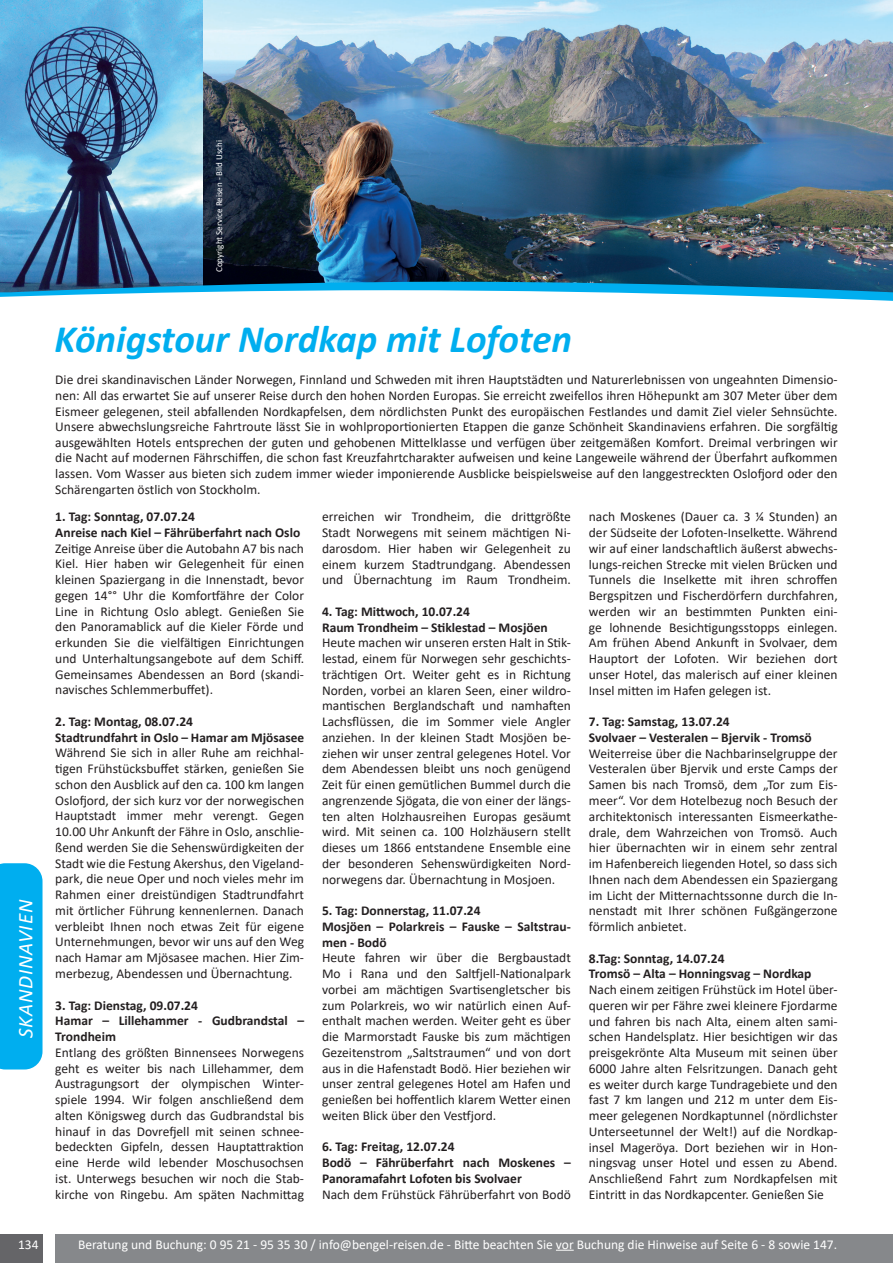
<style>
.page{position:relative;width:893px;height:1263px;background:#fff}
.page>*{position:absolute;margin:0;border:0;box-sizing:border-box;transform-origin:0 0}
.t1{font:italic 700 39px "Calibri";color:#00aeef}
.t2{font:italic 21px "Calibri";letter-spacing:.04em;color:#fff}
.t3{font:13.5px/15.8px "Calibri";color:#231f20;text-align:justify}
.t4{font:700 13.5px/15.8px "Calibri";color:#231f20}
.t5{font:13.5px "Calibri";color:#fff}
.t6{font:700 13.35px "Calibri";color:#231f20}
.t7{font:9px "Calibri";color:#fff}
</style>
<div class="page">
<img style="left:203px;top:0;width:690px;height:282px">
<img style="left:0;top:0;width:203px;height:282px">
<div style="left:55px;top:1234px;width:838px;height:29px;background:#86888b"></div>
<div style="left:0;top:1234px;width:43px;height:29px;background:#656568"></div>
<div style="left:0;top:863px;width:43px;height:206px;background:#00aeef"></div>
<svg style="left:556px;top:1250px;width:18px;height:1px"></svg>
<p class="t7" style="left:213px;top:272px;width:134px;rotate:-90deg">Copyright Service Reisen - Bild Uschi</p>
<h2 class="t2" style="left:11px;top:1038px;width:140px;rotate:-90deg">SKANDINAVIEN</h2>
<p class="t5" style="left:18px;top:1235px;width:22px">134</p>
<h1 class="t1" style="left:55px;top:312px;width:519px">Königstour Nordkap mit Lofoten</h1>
<p class="t3" style="left:55px;top:372px;width:784px">Die drei skandinavischen Länder Norwegen, Finnland und Schweden mit ihren Hauptstädten und Naturerlebnissen von ungeahnten Dimensio&shy;nen: All das erwartet Sie auf unserer Reise durch den hohen Norden Europas. Sie erreicht zweifellos ihren Höhepunkt am 307 Meter über dem Eismeer gelegenen, steil abfallenden Nordkapfelsen, dem nördlichsten Punkt des europäischen Festlandes und damit Ziel vieler Sehnsüchte.<br>Unsere abwechslungsreiche Fahrtroute lässt Sie in wohlproportionierten Etappen die ganze Schönheit Skandinaviens erfahren. Die sorgfältig ausgewählten Hotels entsprechen der guten und gehobenen Mittelklasse und verfügen über zeitgemäßen Komfort. Dreimal verbringen wir die Nacht auf modernen Fährschiffen, die schon fast Kreuzfahrtcharakter aufweisen und keine Langeweile während der Überfahrt aufkommen lassen. Vom Wasser aus bieten sich zudem immer wieder imponierende Ausblicke beispielsweise auf den langgestreckten Oslofjord oder den Schärengarten östlich von Stockholm.</p>
<p class="t4" style="left:55px;top:509px;width:246px">1. Tag: Sonntag, 07.07.24<br>Anreise nach Kiel – Fährüberfahrt nach Oslo</p>
<p class="t3" style="left:55px;top:540px;width:250px">Zeitige Anreise über die Autobahn A7 bis nach Kiel. Hier haben wir Gelegenheit für einen kleinen Spaziergang in die Innenstadt, bevor gegen 14°° Uhr die Komfortfähre der Color Line in Richtung Oslo ablegt. Genießen Sie den Panoramablick auf die Kieler Förde und erkunden Sie die vielfältigen Einrichtungen und Unterhaltungsangebote auf dem Schiff.<br>Gemeinsames Abendessen an Bord (skandi&shy;navisches Schlemmerbuffet).</p>
<p class="t4" style="left:55px;top:713px;width:139px">2. Tag: Montag, 08.07.24</p>
<p class="t6" style="left:55px;top:728px;width:250px">Stadtrundfahrt in Oslo – Hamar am Mjösasee</p>
<p class="t3" style="left:55px;top:745px;width:250px">Während Sie sich in aller Ruhe am reichhal&shy;tigen Frühstücksbuffet stärken, genießen Sie schon den Ausblick auf den ca. 100 km langen Oslofjord, der sich kurz vor der norwegischen Hauptstadt immer mehr verengt. Gegen 10.00 Uhr Ankunft der Fähre in Oslo, anschlie&shy;ßend werden Sie die Sehenswürdigkeiten der Stadt wie die Festung Akershus, den Vigeland&shy;park, die neue Oper und noch vieles mehr im Rahmen einer dreistündigen Stadtrundfahrt mit örtlicher Führung kennenlernen. Danach verbleibt Ihnen noch etwas Zeit für eigene Unternehmungen, bevor wir uns auf den Weg nach Hamar am Mjösasee machen. Hier Zim&shy;merbezug, Abendessen und Übernachtung.</p>
<p class="t4" style="left:55px;top:997px;width:250px">3. Tag: Dienstag, 09.07.24<br>Hamar – Lillehammer - Gudbrandstal –<br>Trondheim</p>
<p class="t3" style="left:55px;top:1044px;width:250px">Entlang des größten Binnensees Norwegens geht es weiter bis nach Lillehammer, dem Austragungsort der olympischen Winter&shy;spiele 1994. Wir folgen anschließend dem alten Königsweg durch das Gudbrandstal bis hinauf in das Dovrefjell mit seinen schnee&shy;bedeckten Gipfeln, dessen Hauptattraktion eine Herde wild lebender Moschusochsen ist. Unterwegs besuchen wir noch die Stab&shy;kirche von Ringebu. Am späten Nachmittag</p>
<p class="t3" style="left:322px;top:508px;width:250px">erreichen wir Trondheim, die drittgrößte Stadt Norwegens mit seinem mächtigen Ni&shy;darosdom. Hier haben wir Gelegenheit zu einem kurzem Stadtrundgang. Abendessen und Übernachtung im Raum Trondheim.</p>
<p class="t4" style="left:322px;top:603px;width:227px">4. Tag: Mittwoch, 10.07.24<br>Raum Trondheim – Stiklestad – Mosjöen</p>
<p class="t3" style="left:322px;top:635px;width:250px">Heute machen wir unseren ersten Halt in Stik&shy;lestad, einem für Norwegen sehr geschichts&shy;trächtigen Ort. Weiter geht es in Richtung Norden, vorbei an klaren Seen, einer wildro&shy;mantischen Berglandschaft und namhaften Lachsflüssen, die im Sommer viele Angler anziehen. In der kleinen Stadt Mosjöen be&shy;ziehen wir unser zentral gelegenes Hotel. Vor dem Abendessen bleibt uns noch genügend Zeit für einen gemütlichen Bummel durch die angrenzende Sjögata, die von einer der längs&shy;ten alten Holzhausreihen Europas gesäumt wird. Mit seinen ca. 100 Holzhäusern stellt dieses um 1866 entstandene Ensemble eine der besonderen Sehenswürdigkeiten Nord&shy;norwegens dar. Übernachtung in Mosjoen.</p>
<p class="t4" style="left:322px;top:902px;width:250px">5. Tag: Donnerstag, 11.07.24<br>Mosjöen – Polarkreis – Fauske – Saltstrau&shy;men - Bodö</p>
<p class="t3" style="left:322px;top:950px;width:250px">Heute fahren wir über die Bergbaustadt Mo i Rana und den Saltfjell-Nationalpark vorbei am mächtigen Svartisengletscher bis zum Polarkreis, wo wir natürlich einen Auf&shy;enthalt machen werden. Weiter geht es über die Marmorstadt Fauske bis zum mächtigen Gezeitenstrom „Saltstraumen“ und von dort aus in die Hafenstadt Bodö. Hier beziehen wir unser zentral gelegenes Hotel am Hafen und genießen bei hoffentlich klarem Wetter einen weiten Blick über den Vestfjord.</p>
<p class="t4" style="left:322px;top:1139px;width:250px">6. Tag: Freitag, 12.07.24<br>Bodö – Fährüberfahrt nach Moskenes –<br>Panoramafahrt Lofoten bis Svolvaer</p>
<p class="t3" style="left:322px;top:1186px;width:250px">Nach dem Frühstück Fährüberfahrt von Bodö</p>
<p class="t3" style="left:589px;top:509px;width:250px">nach Moskenes (Dauer ca. 3 ¼ Stunden) an der Südseite der Lofoten-Inselkette. Während wir auf einer landschaftlich äußerst abwechs&shy;lungs-reichen Strecke mit vielen Brücken und Tunnels die Inselkette mit ihren schroffen Bergspitzen und Fischerdörfern durchfahren, werden wir an bestimmten Punkten eini&shy;ge lohnende Besichtigungsstopps einlegen.<br>Am frühen Abend Ankunft in Svolvaer, dem Hauptort der Lofoten. Wir beziehen dort unser Hotel, das malerisch auf einer kleinen Insel mitten im Hafen gelegen ist.</p>
<p class="t4" style="left:589px;top:714px;width:224px">7. Tag: Samstag, 13.07.24<br>Svolvaer – Vesteralen – Bjervik - Tromsö</p>
<p class="t3" style="left:589px;top:745px;width:250px">Weiterreise über die Nachbarinselgruppe der Vesteralen über Bjervik und erste Camps der Samen bis nach Tromsö, dem „Tor zum Eis&shy;meer“. Vor dem Hotelbezug noch Besuch der architektonisch interessanten Eismeerkathe&shy;drale, dem Wahrzeichen von Tromsö. Auch hier übernachten wir in einem sehr zentral im Hafenbereich liegenden Hotel, so dass sich Ihnen nach dem Abendessen ein Spaziergang im Licht der Mitternachtssonne durch die In&shy;nenstadt mit Ihrer schönen Fußgängerzone förmlich anbietet.</p>
<p class="t4" style="left:589px;top:950px;width:224px">8.Tag: Sonntag, 14.07.24<br>Tromsö – Alta – Honningsvag – Nordkap</p>
<p class="t3" style="left:589px;top:981px;width:250px">Nach einem zeitigen Frühstück im Hotel über&shy;queren wir per Fähre zwei kleinere Fjordarme und fahren bis nach Alta, einem alten sami&shy;schen Handelsplatz. Hier besichtigen wir das preisgekrönte Alta Museum mit seinen über 6000 Jahre alten Felsritzungen. Danach geht es weiter durch karge Tundragebiete und den fast 7 km langen und 212 m unter dem Eis&shy;meer gelegenen Nordkaptunnel (nördlichster Unterseetunnel der Welt!) auf die Nordkap&shy;insel Mageröya. Dort beziehen wir in Hon&shy;ningsvag unser Hotel und essen zu Abend.<br>Anschließend Fahrt zum Nordkapfelsen mit Eintritt in das Nordkapcenter. Genießen Sie</p>
<p class="t5" style="left:78px;top:1235px;width:760px">Beratung und Buchung: 0 95 21 - 95 35 30 / info@bengel-reisen.de - Bitte beachten Sie vor Buchung die Hinweise auf Seite 6 - 8 sowie 147.</p>
</div>
